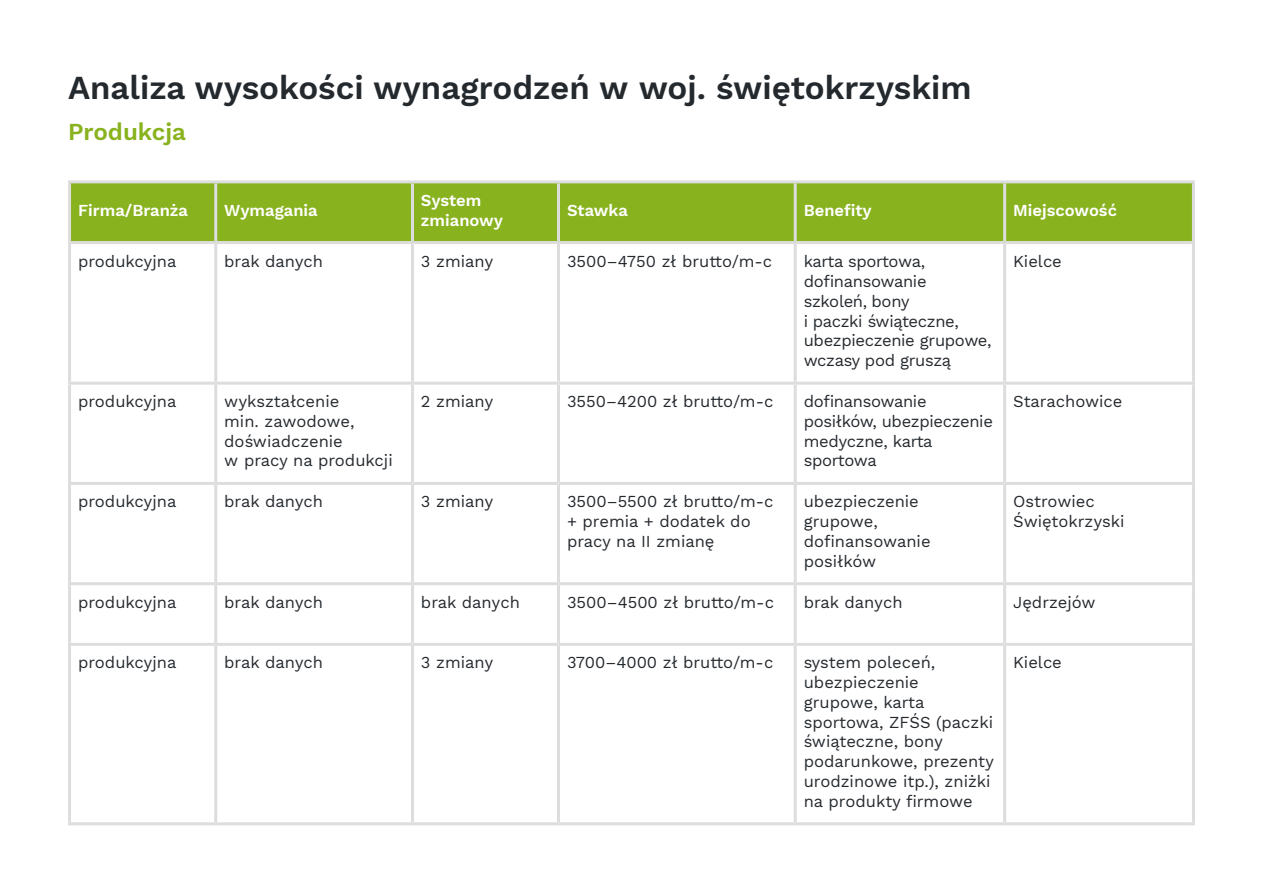
<style>
.page{position:relative;width:1263px;height:893px;background:#fff}
.page>*{position:absolute;margin:0;border:0;box-sizing:border-box;transform-origin:0 0}
.H2__czarny{font:600 33px "Work Sans";color:#24292e}
.H3__zielony{font:600 24px "Work Sans";color:#89b21f}
.Tabela_Wpis{font:16.5px/19.8px "Work Sans";color:#24292e}
.Tabela_Wpis-2{font:16.5px/19.8px "Work Sans";letter-spacing:-.02em;color:#24292e}
.Tabela_Naglowek{font:600 16.5px/19.8px "Work Sans";color:#fff}
</style>
<div class="page">
<div style="left:71px;top:183px;width:1121px;height:58px;background:#89b21f"></div>
<hr style="left:68px;top:180px;width:148px;height:3px;background:#ddd">
<hr style="left:68px;top:183px;width:3px;height:58px;background:#ddd">
<hr style="left:216px;top:180px;width:196px;height:3px;background:#ddd">
<hr style="left:214px;top:183px;width:3px;height:58px;background:#ddd">
<hr style="left:412px;top:180px;width:146px;height:3px;background:#ddd">
<hr style="left:411px;top:183px;width:3px;height:58px;background:#ddd">
<hr style="left:558px;top:180px;width:237px;height:3px;background:#ddd">
<hr style="left:557px;top:183px;width:3px;height:58px;background:#ddd">
<hr style="left:795px;top:180px;width:210px;height:3px;background:#ddd">
<hr style="left:794px;top:183px;width:3px;height:58px;background:#ddd">
<hr style="left:1005px;top:180px;width:190px;height:3px;background:#ddd">
<hr style="left:1003px;top:183px;width:3px;height:58px;background:#ddd">
<hr style="left:1192px;top:183px;width:3px;height:58px;background:#ddd">
<hr style="left:68px;top:241px;width:148px;height:3px;background:#ddd">
<hr style="left:68px;top:244px;width:3px;height:138px;background:#ddd">
<hr style="left:216px;top:241px;width:196px;height:3px;background:#ddd">
<hr style="left:214px;top:244px;width:3px;height:138px;background:#ddd">
<hr style="left:412px;top:241px;width:146px;height:3px;background:#ddd">
<hr style="left:411px;top:244px;width:3px;height:138px;background:#ddd">
<hr style="left:558px;top:241px;width:237px;height:3px;background:#ddd">
<hr style="left:557px;top:244px;width:3px;height:138px;background:#ddd">
<hr style="left:795px;top:241px;width:210px;height:3px;background:#ddd">
<hr style="left:794px;top:244px;width:3px;height:138px;background:#ddd">
<hr style="left:1005px;top:241px;width:190px;height:3px;background:#ddd">
<hr style="left:1003px;top:244px;width:3px;height:138px;background:#ddd">
<hr style="left:1192px;top:244px;width:3px;height:138px;background:#ddd">
<hr style="left:68px;top:382px;width:148px;height:3px;background:#ddd">
<hr style="left:68px;top:385px;width:3px;height:97px;background:#ddd">
<hr style="left:216px;top:382px;width:196px;height:3px;background:#ddd">
<hr style="left:214px;top:385px;width:3px;height:97px;background:#ddd">
<hr style="left:412px;top:382px;width:146px;height:3px;background:#ddd">
<hr style="left:411px;top:385px;width:3px;height:97px;background:#ddd">
<hr style="left:558px;top:382px;width:237px;height:3px;background:#ddd">
<hr style="left:557px;top:385px;width:3px;height:97px;background:#ddd">
<hr style="left:795px;top:382px;width:210px;height:3px;background:#ddd">
<hr style="left:794px;top:385px;width:3px;height:97px;background:#ddd">
<hr style="left:1005px;top:382px;width:190px;height:3px;background:#ddd">
<hr style="left:1003px;top:385px;width:3px;height:97px;background:#ddd">
<hr style="left:1192px;top:385px;width:3px;height:97px;background:#ddd">
<hr style="left:68px;top:482px;width:148px;height:3px;background:#ddd">
<hr style="left:68px;top:485px;width:3px;height:97px;background:#ddd">
<hr style="left:216px;top:482px;width:196px;height:3px;background:#ddd">
<hr style="left:214px;top:485px;width:3px;height:97px;background:#ddd">
<hr style="left:412px;top:482px;width:146px;height:3px;background:#ddd">
<hr style="left:411px;top:485px;width:3px;height:97px;background:#ddd">
<hr style="left:558px;top:482px;width:237px;height:3px;background:#ddd">
<hr style="left:557px;top:485px;width:3px;height:97px;background:#ddd">
<hr style="left:795px;top:482px;width:210px;height:3px;background:#ddd">
<hr style="left:794px;top:485px;width:3px;height:97px;background:#ddd">
<hr style="left:1005px;top:482px;width:190px;height:3px;background:#ddd">
<hr style="left:1003px;top:485px;width:3px;height:97px;background:#ddd">
<hr style="left:1192px;top:485px;width:3px;height:97px;background:#ddd">
<hr style="left:68px;top:582px;width:148px;height:3px;background:#ddd">
<hr style="left:68px;top:585px;width:3px;height:58px;background:#ddd">
<hr style="left:216px;top:582px;width:196px;height:3px;background:#ddd">
<hr style="left:214px;top:585px;width:3px;height:58px;background:#ddd">
<hr style="left:412px;top:582px;width:146px;height:3px;background:#ddd">
<hr style="left:411px;top:585px;width:3px;height:58px;background:#ddd">
<hr style="left:558px;top:582px;width:237px;height:3px;background:#ddd">
<hr style="left:557px;top:585px;width:3px;height:58px;background:#ddd">
<hr style="left:795px;top:582px;width:210px;height:3px;background:#ddd">
<hr style="left:794px;top:585px;width:3px;height:58px;background:#ddd">
<hr style="left:1005px;top:582px;width:190px;height:3px;background:#ddd">
<hr style="left:1003px;top:585px;width:3px;height:58px;background:#ddd">
<hr style="left:1192px;top:585px;width:3px;height:58px;background:#ddd">
<hr style="left:68px;top:643px;width:148px;height:3px;background:#ddd">
<hr style="left:68px;top:646px;width:3px;height:176px;background:#ddd">
<hr style="left:216px;top:643px;width:196px;height:3px;background:#ddd">
<hr style="left:214px;top:646px;width:3px;height:176px;background:#ddd">
<hr style="left:412px;top:643px;width:146px;height:3px;background:#ddd">
<hr style="left:411px;top:646px;width:3px;height:176px;background:#ddd">
<hr style="left:558px;top:643px;width:237px;height:3px;background:#ddd">
<hr style="left:557px;top:646px;width:3px;height:176px;background:#ddd">
<hr style="left:795px;top:643px;width:210px;height:3px;background:#ddd">
<hr style="left:794px;top:646px;width:3px;height:176px;background:#ddd">
<hr style="left:1005px;top:643px;width:190px;height:3px;background:#ddd">
<hr style="left:1003px;top:646px;width:3px;height:176px;background:#ddd">
<hr style="left:1192px;top:646px;width:3px;height:176px;background:#ddd">
<hr style="left:68px;top:822px;width:148px;height:3px;background:#ddd">
<hr style="left:216px;top:822px;width:196px;height:3px;background:#ddd">
<hr style="left:412px;top:822px;width:146px;height:3px;background:#ddd">
<hr style="left:558px;top:822px;width:237px;height:3px;background:#ddd">
<hr style="left:795px;top:822px;width:210px;height:3px;background:#ddd">
<hr style="left:1005px;top:822px;width:190px;height:3px;background:#ddd">
<p class="H2__czarny" style="left:68px;top:68px;width:905px">Analiza wysokości wynagrodzeń w woj. świętokrzyskim</p>
<p class="H3__zielony" style="left:68px;top:118px;width:119px">Produkcja</p>
<p class="Tabela_Naglowek" style="left:78px;top:201px;width:111px">Firma/Branża</p>
<p class="Tabela_Naglowek" style="left:224px;top:201px;width:95px">Wymagania</p>
<p class="Tabela_Naglowek" style="left:421px;top:191px;width:84px">System zmianowy</p>
<p class="Tabela_Naglowek" style="left:567px;top:201px;width:62px">Stawka</p>
<p class="Tabela_Naglowek" style="left:804px;top:201px;width:70px">Benefity</p>
<p class="Tabela_Naglowek" style="left:1013px;top:201px;width:105px">Miejscowość</p>
<p class="Tabela_Wpis" style="left:78px;top:252px;width:100px">produkcyjna</p>
<p class="Tabela_Wpis" style="left:224px;top:252px;width:100px">brak danych</p>
<p class="Tabela_Wpis" style="left:421px;top:252px;width:74px">3 zmiany</p>
<p class="Tabela_Wpis" style="left:567px;top:252px;width:207px">3500–4750 zł brutto/m-c</p>
<p class="Tabela_Wpis-2" style="left:804px;top:252px;width:189px">karta sportowa, dofinansowanie szkoleń, bony<br>i paczki świąteczne, ubezpieczenie grupowe, wczasy pod gruszą</p>
<p class="Tabela_Wpis" style="left:1013px;top:252px;width:50px">Kielce</p>
<p class="Tabela_Wpis" style="left:78px;top:392px;width:100px">produkcyjna</p>
<p class="Tabela_Wpis" style="left:224px;top:392px;width:170px">wykształcenie<br>min. zawodowe, doświadczenie<br>w pracy na produkcji</p>
<p class="Tabela_Wpis" style="left:421px;top:392px;width:74px">2 zmiany</p>
<p class="Tabela_Wpis" style="left:567px;top:392px;width:208px">3550–4200 zł brutto/m-c</p>
<p class="Tabela_Wpis-2" style="left:804px;top:392px;width:191px">dofinansowanie posiłków, ubezpieczenie medyczne, karta sportowa</p>
<p class="Tabela_Wpis" style="left:1013px;top:392px;width:111px">Starachowice</p>
<p class="Tabela_Wpis" style="left:78px;top:492px;width:100px">produkcyjna</p>
<p class="Tabela_Wpis" style="left:224px;top:492px;width:100px">brak danych</p>
<p class="Tabela_Wpis" style="left:421px;top:492px;width:74px">3 zmiany</p>
<p class="Tabela_Wpis" style="left:567px;top:492px;width:208px">3500–5500 zł brutto/m-c + premia + dodatek do pracy na II zmianę</p>
<p class="Tabela_Wpis" style="left:804px;top:492px;width:128px">ubezpieczenie grupowe, dofinansowanie posiłków</p>
<p class="Tabela_Wpis" style="left:1013px;top:492px;width:113px">Ostrowiec<br>Świętokrzyski</p>
<p class="Tabela_Wpis" style="left:78px;top:593px;width:100px">produkcyjna</p>
<p class="Tabela_Wpis" style="left:224px;top:593px;width:100px">brak danych</p>
<p class="Tabela_Wpis" style="left:421px;top:593px;width:100px">brak danych</p>
<p class="Tabela_Wpis" style="left:567px;top:593px;width:209px">3500–4500 zł brutto/m-c</p>
<p class="Tabela_Wpis" style="left:804px;top:593px;width:100px">brak danych</p>
<p class="Tabela_Wpis" style="left:1013px;top:593px;width:84px">Jędrzejów</p>
<p class="Tabela_Wpis" style="left:78px;top:653px;width:100px">produkcyjna</p>
<p class="Tabela_Wpis" style="left:224px;top:653px;width:100px">brak danych</p>
<p class="Tabela_Wpis" style="left:421px;top:653px;width:74px">3 zmiany</p>
<p class="Tabela_Wpis" style="left:567px;top:653px;width:208px">3700–4000 zł brutto/m-c</p>
<p class="Tabela_Wpis" style="left:804px;top:653px;width:192px">system poleceń, ubezpieczenie grupowe, karta sportowa, ZFŚS (paczki świąteczne, bony podarunkowe, prezenty urodzinowe itp.), zniżki na produkty firmowe</p>
<p class="Tabela_Wpis" style="left:1013px;top:653px;width:50px">Kielce</p>
</div>
